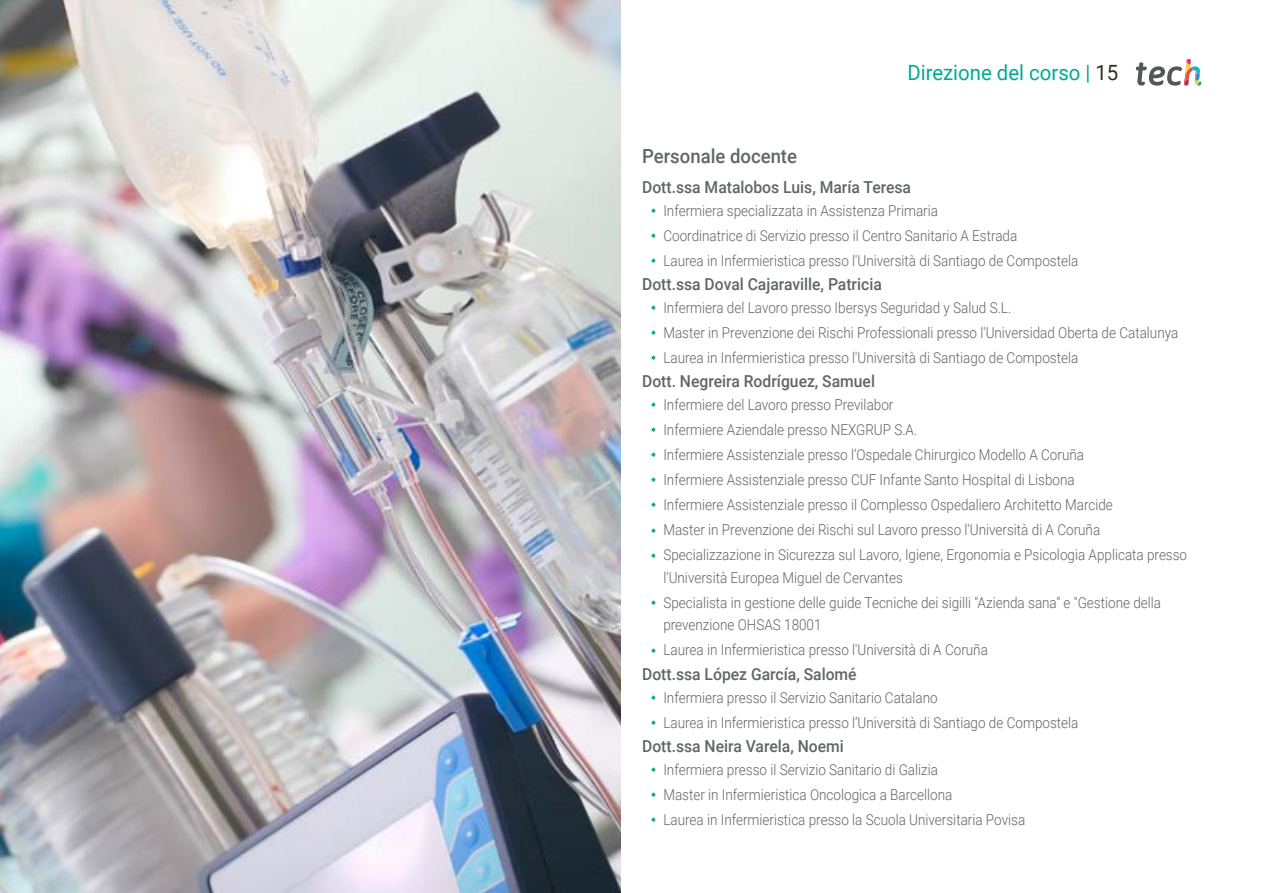
<style>
.page{position:relative;width:1263px;height:893px;background:#fff}
.page>*{position:absolute;margin:0;border:0;box-sizing:border-box;transform-origin:0 0}
.t1{font:21px "Roboto";color:#00a996}
.t2{font:500 19.5px "Roboto";color:#61646a;scale:.95 1}
.t3{font:500 16.5px "Roboto";color:#61646a;scale:.95 1}
.t4{font:300 15px/25px "Roboto";color:#61646a;scale:.9 1}
.s1{color:#312e20}
</style>
<div class="page">
<svg style="left:1136px;top:59px;width:65px;height:27px"></svg>
<img style="left:0;top:0;width:621px;height:893px">
<h1 class="t1" style="left:907px;top:57px;width:213px">Direzione del corso | <span class="s1">15</span></h1>
<h2 class="t2" style="left:642px;top:143px;width:165px">Personale docente</h2>
<p class="t3" style="left:642px;top:175px;width:285px">Dott.ssa Matalobos Luis, María Teresa</p>
<p class="t4" style="left:663px;top:197px;width:463px">Infermiera specializzata in Assistenza Primaria<br>Coordinatrice di Servizio presso il Centro Sanitario A Estrada<br>Laurea in Infermieristica presso l'Università di Santiago de Compostela</p>
<p class="t3" style="left:642px;top:273px;width:254px">Dott.ssa Doval Cajaraville, Patricia</p>
<p class="t4" style="left:663px;top:294px;width:574px">Infermiera del Lavoro presso Ibersys Seguridad y Salud S.L.<br>Master in Prevenzione dei Rischi Professionali presso l'Universidad Oberta de Catalunya<br>Laurea in Infermieristica presso l'Università di Santiago de Compostela</p>
<p class="t3" style="left:642px;top:370px;width:247px">Dott. Negreira Rodríguez, Samuel</p>
<p class="t4" style="left:663px;top:392px;width:583px">Infermiere del Lavoro presso Previlabor<br>Infermiere Aziendale presso NEXGRUP S.A.<br>Infermiere Assistenziale presso l’Ospedale Chirurgico Modello A Coruña<br>Infermiere Assistenziale presso CUF Infante Santo Hospital di Lisbona<br>Infermiere Assistenziale presso il Complesso Ospedaliero Architetto Marcide<br>Master in Prevenzione dei Rischi sul Lavoro presso l'Università di A Coruña Specializzazione in Sicurezza sul Lavoro, Igiene, Ergonomia e Psicologia Applicata presso</p>
<p class="t4" style="left:663px;top:564px;width:555px">l'Università Europea Miguel de Cervantes<br>Specialista in gestione delle guide Tecniche dei sigilli "Azienda sana" e "Gestione della</p>
<p class="t4" style="left:663px;top:612px;width:362px">prevenzione OHSAS 18001<br>Laurea in Infermieristica presso l'Università di A Coruña</p>
<p class="t3" style="left:642px;top:662px;width:227px">Dott.ssa López García, Salomé</p>
<p class="t4" style="left:663px;top:684px;width:463px">Infermiera presso il Servizio Sanitario Catalano<br>Laurea in Infermieristica presso l’Università di Santiago de Compostela</p>
<p class="t3" style="left:642px;top:734px;width:214px">Dott.ssa Neira Varela, Noemi</p>
<p class="t4" style="left:663px;top:756px;width:404px">Infermiera presso il Servizio Sanitario di Galizia<br>Master in Infermieristica Oncologica a Barcellona<br>Laurea in Infermieristica presso la Scuola Universitaria Povisa</p>
</div>
